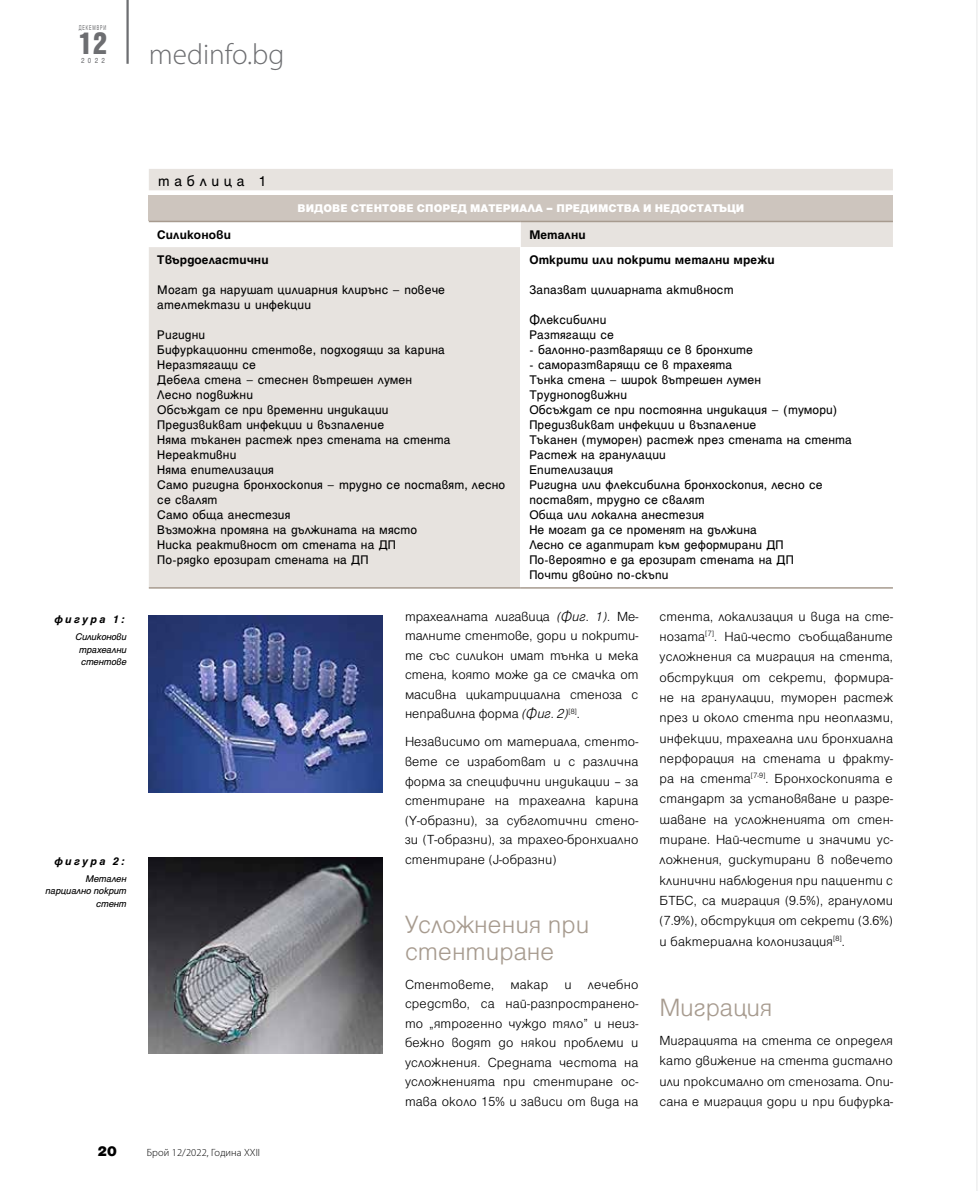
<style>
.page{position:relative;width:978px;height:1191px;background:#fff}
.page>*{position:absolute;margin:0;border:0;box-sizing:border-box;transform-origin:0 0}
.t1{font:300 29.25px "Myriad Pro";color:#6d6e71}
.t2{font:700 27.45px "Iskar";color:#6d6e71}
.t3{font:300 27px/27px "Helen Pro";color:#a79b8f}
.t4{font:15.75px "Helen Pro";letter-spacing:.3em;color:#000}
.t5{font:900 15px "Helen Pro";color:#000}
.t6{font:300 14.25px/20.2px "Helen Pro";letter-spacing:.01em;color:#000;text-align:justify}
.t7{font:13.5px/15px "Helen Pro";letter-spacing:.01em;color:#000}
.t8{font:700 13.5px "Helen Pro";letter-spacing:.01em;color:#000}
.t9{font:900 12px "Helen Pro";letter-spacing:.01em;color:#fff}
.t10{font:italic 700 12px "Helen Pro";letter-spacing:.2em;color:#000}
.t11{font:italic 10.5px/12.6px "Helen Pro";letter-spacing:-.01em;color:#000;text-align:center}
.t12{font:300 10.5px "Myriad Pro";letter-spacing:.01em;color:#000}
.t13{font:7.95px "Helen Pro";color:#6d6e71;scale:.87 1}
.t14{font:7.5px "Helen Pro";letter-spacing:.205em;color:#6d6e71;scale:.57 1}
.s1{font-style:italic}
</style>
<div class="page">
<hr style="left:977px;top:0;width:1px;height:1191px;background:#e6e7e8">
<hr style="left:126px;top:0;width:3px;height:64px;background:#6d6e71">
<img style="left:149px;top:615px;width:234px;height:177px">
<img style="left:149px;top:857px;width:234px;height:196px">
<div style="left:149px;top:195px;width:744px;height:26px;background:#cdc5be"></div>
<div style="left:149px;top:222px;width:744px;height:365px;background:#e7e3df"></div>
<div style="left:521px;top:247px;width:372px;height:341px;background:#fff"></div>
<hr style="left:149px;top:587px;width:372px;height:1px;background:#a79b8f">
<hr style="left:521px;top:587px;width:372px;height:1px;background:#a79b8f">
<hr style="left:149px;top:221px;width:372px;height:1px;background:#a79b8f">
<hr style="left:521px;top:221px;width:372px;height:1px;background:#a79b8f">
<div style="left:149px;top:169px;width:744px;height:21px;background:#e7e3df"></div>
<p class="t14" style="left:79px;top:24px;width:49px">ДЕКЕМВРИ</p>
<p class="t13" style="left:81px;top:56px;width:29px">2022</p>
<h2 class="t2" style="left:79px;top:27px;width:30px">12</h2>
<h1 class="t1" style="left:149px;top:36px;width:137px">medinfo.bg</h1>
<p class="t10" style="left:54px;top:613px;width:74px">фигура 1:</p>
<p class="t11" style="left:75px;top:630px;width:53px">Силиконови трахеални стентове</p>
<p class="t10" style="left:54px;top:854px;width:74px">фигура 2:</p>
<p class="t11" style="left:45px;top:872px;width:83px;text-align:right">Метален парциално покрит стент</p>
<p class="t4" style="left:158px;top:172px;width:110px">таблица 1</p>
<p class="t9" style="left:297px;top:202px;width:448px">ВИДОВЕ СТЕНТОВЕ СПОРЕД МАТЕРИАЛА – ПРЕДИМСТВА И НЕДОСТАТЪЦИ</p>
<p class="t8" style="left:157px;top:227px;width:75px">Силиконови</p>
<p class="t8" style="left:529px;top:227px;width:58px">Метални</p>
<p class="t8" style="left:157px;top:253px;width:113px">Твърдоеластични</p>
<p class="t7" style="left:157px;top:282px;width:289px">Могат да нарушат цилиарния клирънс – повече ателтектази и инфекции</p>
<p class="t7" style="left:157px;top:327px;width:349px">Ригидни<br>Бифуркационни стентове, подходящи за карина<br>Неразтягащи се<br>Дебела стена – стеснен вътрешен лумен<br>Лесно подвижни<br>Обсъждат се при временни индикации<br>Предизвикват инфекции и възпаление<br>Няма тъканен растеж през стената на стента<br>Нереактивни<br>Няма епителизация<br>Само ригидна бронхоскопия – трудно се поставят, лесно се свалят<br>Само обща анестезия<br>Възможна промяна на дължината на място<br>Ниска реактивност от стената на ДП<br>По-рядко ерозират стената на ДП</p>
<p class="t8" style="left:529px;top:253px;width:247px">Открити или покрити метални мрежи</p>
<p class="t7" style="left:529px;top:282px;width:206px">Запазват цилиарната активност</p>
<p class="t7" style="left:529px;top:312px;width:86px">Флексибилни<br>Разтягащи се</p>
<p class="t7" style="left:529px;top:342px;width:225px">- балонно-разтварящи се в бронхите</p>
<p class="t7" style="left:529px;top:357px;width:324px">- саморазтварящи се в трахеята<br>Тънка стена – широк вътрешен лумен<br>Трудноподвижни<br>Обсъждат се при постоянна индикация – (тумори)<br>Предизвикват инфекции и възпаление<br>Тъканен (туморен) растеж през стената на стента<br>Растеж на гранулации<br>Епителизация<br>Ригидна или флексибилна бронхоскопия, лесно се поставят, трудно се свалят<br>Обща или локална анестезия<br>Не могат да се променят на дължина<br>Лесно се адаптират към деформирани ДП<br>По-вероятно е да ерозират стената на ДП<br>Почти двойно по-скъпи</p>
<p class="t6" style="left:405px;top:606px;width:235px;line-height:19.5px">трахеалната лигавица <span class="s1">(Фиг. 1)</span>. Ме&shy;талните стентове, дори и покрити&shy;те със силикон имат тънка и мека стена, която може да се смачка от масивна цикатрициална стеноза с неправилна форма <span class="s1">(Фиг. 2)</span><sup>[8]</sup>.</p>
<p class="t6" style="left:405px;top:732px;width:235px;line-height:19.5px">Независимо от материала, стенто&shy;вете се изработват и с различна форма за специфични индикации – за стентиране на трахеална карина (Y-образни), за субглотични стено&shy;зи (Т-образни), за трахео-бронхиално стентиране (J-образни)</p>
<h3 class="t3" style="left:405px;top:911px;width:186px">Усложнения при стентиране</h3>
<p class="t6" style="left:405px;top:974px;width:235px;line-height:19.5px">Стентовете, макар и лечебно средство, са най-разпространено&shy;то „ятрогенно чуждо тяло” и неиз&shy;бежно водят до някои проблеми и усложнения. Средната честота на усложненията при стентиране ос&shy;тава около 15% и зависи от вида на</p>
<p class="t6" style="left:660px;top:606px;width:235px">стента, локализация и вида на сте&shy;нозата<sup>[7]</sup>. Най-често съобщаваните усложнения са миграция на стента, обструкция от секрети, формира&shy;не на гранулации, туморен растеж през и около стента при неоплазми, инфекции, трахеална или бронхиална перфорация на стената и фракту&shy;ра на стента<sup>[7-9]</sup>. Бронхоскопията е стандарт за установяване и разре&shy;шаване на усложненията от стен&shy;тиране. Най-честите и значими ус&shy;ложнения, дискутирани в повечето клинични наблюдения при пациенти с БТБС, са миграция (9.5%), грануломи (7.9%), обструкция от секрети (3.6%) и бактериална колонизация<sup>[8]</sup>.</p>
<h3 class="t3" style="left:660px;top:994px;width:114px">Миграция</h3>
<p class="t6" style="left:660px;top:1030px;width:235px">Миграцията на стента се определя като движение на стента дистално или проксимално от стенозата. Опи&shy;сана е миграция дори и при бифурка-</p>
<p class="t5" style="left:98px;top:1142px;width:21px">20</p>
<p class="t12" style="left:147px;top:1145px;width:115px">Брой 12/2022, Година XXII</p>
</div>
